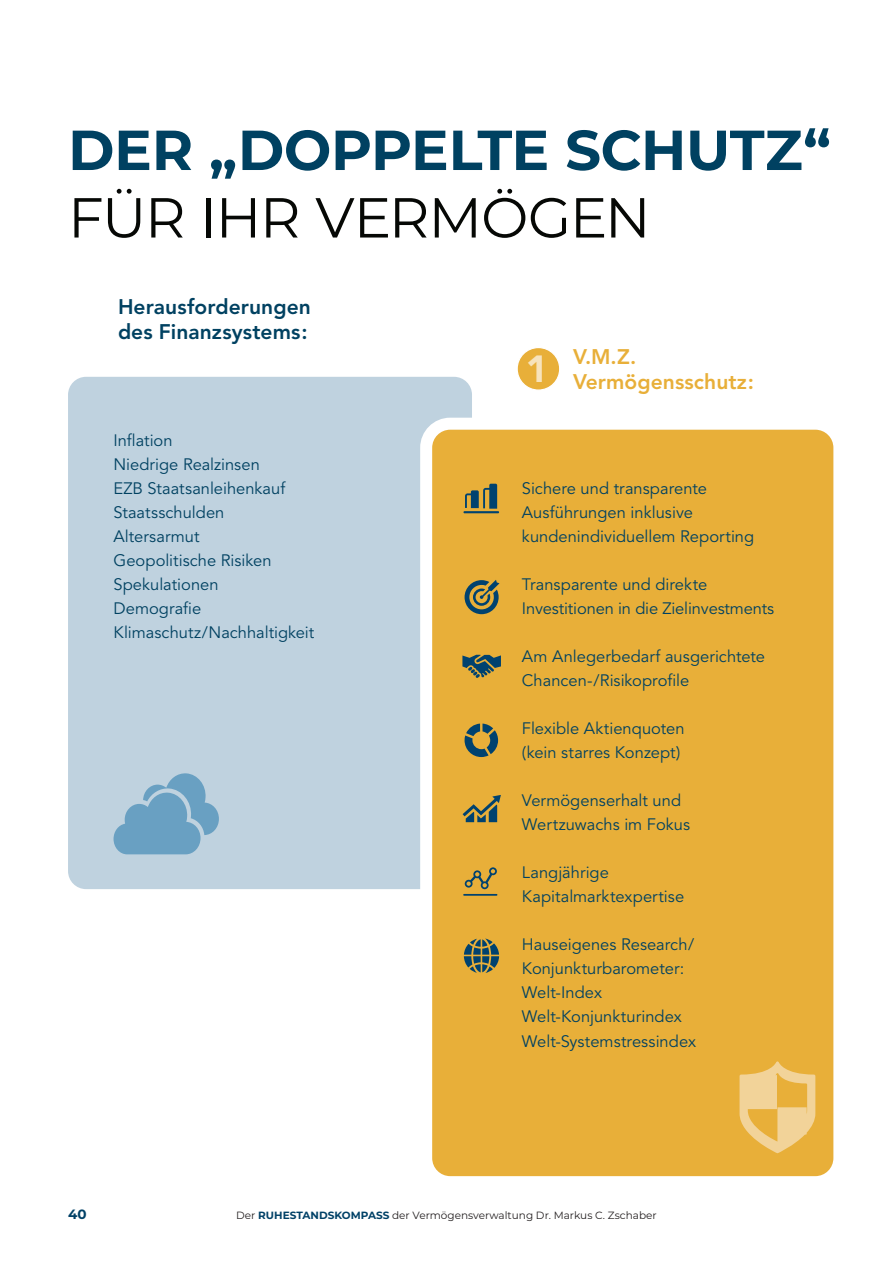
<style>
.page{position:relative;width:893px;height:1263px;background:#fff}
.page>*{position:absolute;margin:0;border:0;box-sizing:border-box;transform-origin:0 0}
.t1{font:700 56.25px "Montserrat";letter-spacing:-.01em;color:#004161}
.t2{font:56.25px "Montserrat";letter-spacing:-.025em;color:#060805}
.t3{font:900 37.5px "Avenir";color:#f7e3bc}
.t4{font:800 21px/25.2px "Avenir";letter-spacing:.005em;color:#004161}
.t5{font:800 21px/25.2px "Avenir";letter-spacing:.005em;color:#e8af39}
.t6{font:16.5px/24px "Avenir";color:#004161}
.t7{font:700 13.5px "Montserrat";color:#004167}
.t8{font:10.5px "Montserrat";color:#231f20}
.s1{font-weight:700;color:#004167}
</style>
<div class="page">
<div style="left:68px;top:377px;width:404px;height:512px;background:#bfd2df;border-radius:18px"></div>
<div style="left:426px;top:424px;width:413px;height:758px;background:#e8af39;border-radius:24px"></div>
<div style="left:420px;top:418px;width:425px;height:770px;border:12px solid #fff;border-radius:24px"></div>
<svg style="left:739px;top:1061px;width:76px;height:92px"></svg>
<svg style="left:114px;top:773px;width:105px;height:81px"></svg>
<svg style="left:462px;top:655px;width:39px;height:23px"></svg>
<svg style="left:465px;top:580px;width:34px;height:34px"></svg>
<svg style="left:463px;top:795px;width:38px;height:27px"></svg>
<svg style="left:465px;top:723px;width:33px;height:34px"></svg>
<hr style="left:463px;top:511px;width:36px;height:2px;background:#00426f">
<svg style="left:465px;top:484px;width:32px;height:25px"></svg>
<svg style="left:464px;top:938px;width:35px;height:35px"></svg>
<hr style="left:463px;top:894px;width:34px;height:2px;background:#00426f">
<svg style="left:465px;top:867px;width:32px;height:22px"></svg>
<div style="left:517px;top:348px;width:43px;height:42px;background:#e8af39;border-radius:50%"></div>
<div style="left:517px;top:347px;width:43px;height:44px;border:1px solid #fff;border-radius:50%"></div>
<h1 class="t1" style="left:68px;top:128px;width:764px">DER „DOPPELTE SCHUTZ“</h1>
<h1 class="t2" style="left:68px;top:189px;width:584px">FÜR IHR VERMÖGEN</h1>
<p class="t4" style="left:118px;top:296px;width:194px">Herausforderungen des Finanzsystems:</p>
<p class="t6" style="left:113px;top:430px;width:202px">Inflation<br>Niedrige Realzinsen<br>EZB Staatsanleihenkauf<br>Staatsschulden<br>Altersarmut<br>Geopolitische Risiken<br>Spekulationen<br>Demografie<br>Klimaschutz/Nachhaltigkeit</p>
<h2 class="t3" style="left:526px;top:347px;width:24px">1</h2>
<p class="t5" style="left:573px;top:346px;width:182px">V.M.Z.<br>Vermögensschutz:</p>
<p class="t6" style="left:522px;top:478px;width:234px">Sichere und transparente<br>Ausführungen inklusive kundenindividuellem Reporting</p>
<p class="t6" style="left:522px;top:574px;width:254px">Transparente und direkte<br>Investitionen in die Zielinvestments</p>
<p class="t6" style="left:522px;top:646px;width:245px">Am Anlegerbedarf ausgerichtete<br>Chancen-/Risikoprofile</p>
<p class="t6" style="left:522px;top:718px;width:164px">Flexible Aktienquoten (kein starres Konzept)</p>
<p class="t6" style="left:522px;top:790px;width:170px">Vermögenserhalt und<br>Wertzuwachs im Fokus</p>
<p class="t6" style="left:522px;top:862px;width:164px">Langjährige<br>Kapitalmarktexpertise</p>
<p class="t6" style="left:522px;top:934px;width:176px">Hauseigenes Research/<br>Konjunkturbarometer:<br>Welt-Index<br>Welt-Konjunkturindex<br>Welt-Systemstressindex</p>
<p class="t7" style="left:68px;top:1207px;width:20px">40</p>
<p class="t8" style="left:236px;top:1211px;width:422px">Der <span class="s1">RUHESTANDSKOMPASS</span> der Vermögensverwaltung Dr. Markus C. Zschaber</p>
</div>
